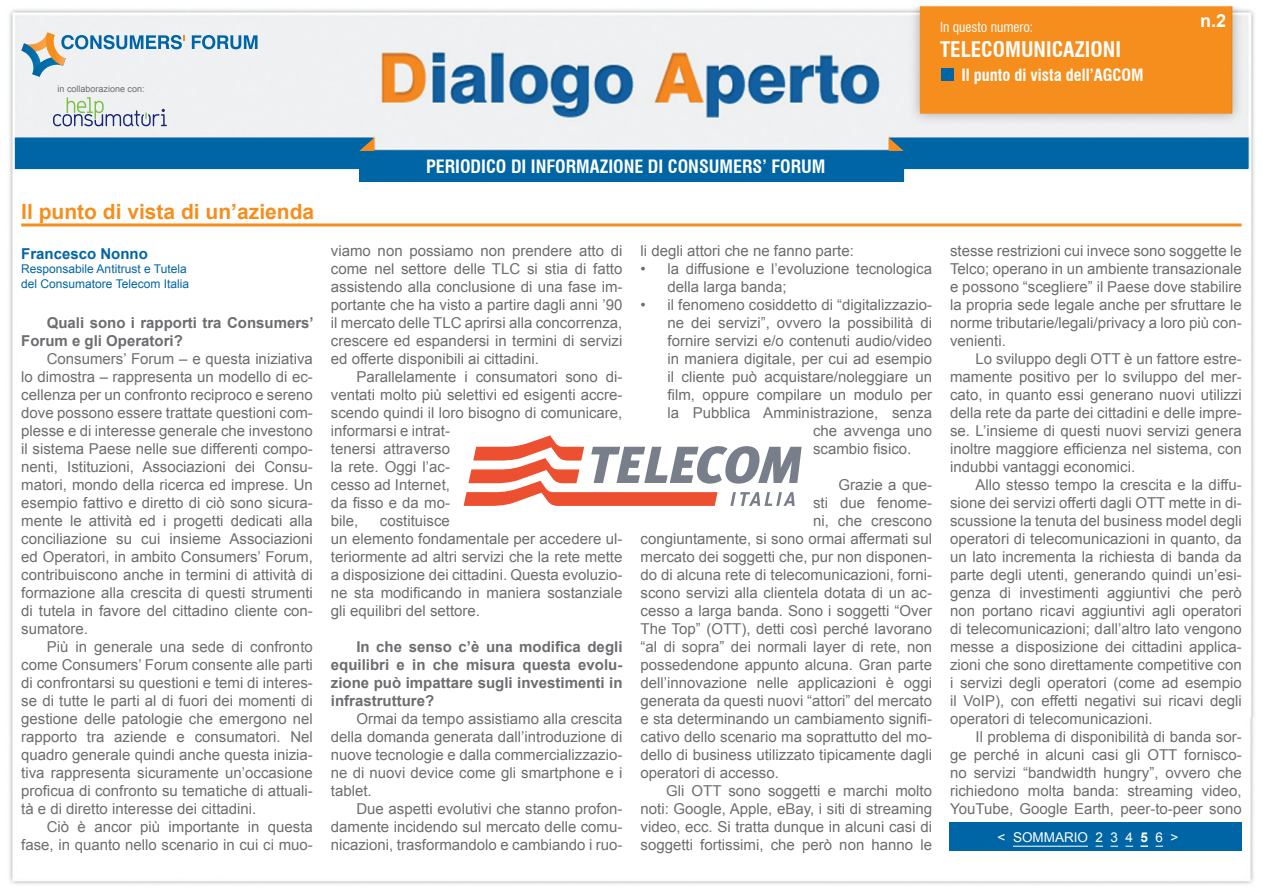
<style>
.page{position:relative;width:1263px;height:893px;background:#fff}
.page>*{position:absolute;margin:0;border:0;box-sizing:border-box;transform-origin:0 0}
.t1{font:700 21px "Arial";color:#f68e1e}
.t2{font:700 condensed 21px "Swiss 721 BT";color:#fff}
.t3{font:700 condensed 18px "Swiss 721 BT";color:#fff}
.t4{font:700 18px "Arial";color:#fff}
.t5{font:700 condensed 16.5px "Swiss 721 BT";color:#fff}
.t6{font:15px/18px "Arial";color:#6c6d70;text-align:justify}
.t7{font:700 15px/18px "Arial";color:#6c6d70}
.t8{font:700 15px "Arial";color:#0065a4}
.t9{font:13.5px "Arial";color:#fff}
.t10{font:condensed 13.5px "Swiss 721 BT";color:#fff}
.t11{font:12px/14.4px "Arial";color:#0065a4}
.t12{font:9px "Arial";color:#6c6d70}
.s1{font-weight:700}
.s2{color:#0065a4}
</style>
<div class="page">
<img style="left:9px;top:5px;width:1246px;height:880px">
<hr style="left:21px;top:223px;width:1220px;height:3px;background:#f68e1e">
<svg style="left:21px;top:32px;width:164px;height:45px"></svg>
<svg style="left:192px;top:35px;width:65px;height:14px"></svg>
<div style="left:359px;top:151px;width:544px;height:31px;background:#0065a4"></div>
<div style="left:15px;top:138px;width:359px;height:31px;background:#0065a4"></div>
<div style="left:889px;top:138px;width:359px;height:31px;background:#0065a4"></div>
<svg style="left:359px;top:138px;width:15px;height:13px"></svg>
<svg style="left:889px;top:138px;width:15px;height:13px"></svg>
<svg style="left:53px;top:97px;width:114px;height:29px"></svg>
<div style="left:950px;top:823px;width:292px;height:28px;background:#0065a4"></div>
<hr style="left:1013px;top:846px;width:75px;height:1px;background:#fff">
<svg style="left:1140px;top:845px;width:8px;height:2px"></svg>
<div style="left:920px;top:8px;width:310px;height:105px;background:#f68e1e"></div>
<div style="left:941px;top:68px;width:13px;height:13px;background:#0065a4"></div>
<svg style="left:464px;top:435px;width:338px;height:71px"></svg>
<p class="t12" style="left:58px;top:83px;width:89px">in collaborazione con:</p>
<p class="t10" style="left:940px;top:19px;width:95px">In questo numero:</p>
<h1 class="t2" style="left:940px;top:37px;width:182px">TELECOMUNICAZIONI</h1>
<p class="t5" style="left:961px;top:65px;width:184px">Il punto di vista dell’AGCOM</p>
<p class="t4" style="left:1200px;top:9px;width:28px">n.2</p>
<h1 class="t1" style="left:21px;top:198px;width:294px">Il punto di vista di un’azienda</h1>
<p class="t8" style="left:21px;top:244px;width:128px">Francesco Nonno</p>
<p class="t11" style="left:21px;top:262px;width:169px">Responsabile Antitrust e Tutela del Consumatore Telecom Italia</p>
<p class="t7" style="left:21px;top:315px;width:294px;text-indent:26px">Quali sono i rapporti tra Consumers’<br>Forum e gli Operatori?</p>
<p class="t6" style="left:21px;top:350px;width:293px;text-indent:26px">Consumers’ Forum – e questa iniziativa lo dimostra – rappresenta un modello di ec&shy;cellenza per un confronto reciproco e sereno dove possono essere trattate questioni com&shy;plesse e di interesse generale che investono il sistema Paese nelle sue differenti compo&shy;nenti, Istituzioni, Associazioni dei Consu&shy;matori, mondo della ricerca ed imprese. Un esempio fattivo e diretto di ciò sono sicura&shy;mente le attività ed i progetti dedicati alla conciliazione su cui insieme Associazioni ed Operatori, in ambito Consumers’ Forum, contribuiscono anche in termini di attività di formazione alla crescita di questi strumenti di tutela in favore del cittadino cliente con&shy;sumatore.</p>
<p class="t6" style="left:21px;top:638px;width:293px;text-indent:26px">Più in generale una sede di confronto come Consumers’ Forum consente alle parti di confrontarsi su questioni e temi di interes&shy;se di tutte le parti al di fuori dei momenti di gestione delle patologie che emergono nel rapporto tra aziende e consumatori. Nel quadro generale quindi anche questa inizia&shy;tiva rappresenta sicuramente un’occasione proficua di confronto su tematiche di attuali&shy;tà e di diretto interesse dei cittadini.</p>
<p class="t6" style="left:21px;top:818px;width:293px;text-align:right">Ciò è ancor più importante in questa fase, in quanto nello scenario in cui ci muo-</p>
<p class="t3" style="left:426px;top:156px;width:401px">PERIODICO DI INFORMAZIONE DI CONSUMERS’ FORUM</p>
<p class="t6" style="left:331px;top:241px;width:293px">viamo non possiamo non prendere atto di come nel settore delle TLC si stia di fatto assistendo alla conclusione di una fase im&shy;portante che ha visto a partire dagli anni ’90 il mercato delle TLC aprirsi alla concorrenza, crescere ed espandersi in termini di servizi ed offerte disponibili ai cittadini.</p>
<p class="t6" style="left:331px;top:367px;width:293px;text-align:left;text-indent:26px">Parallelamente i consumatori sono di&shy;ventati molto più selettivi ed esigenti accre&shy;scendo quindi il loro bisogno di comunicare, informarsi e intrat-<br>tenersi attraverso<br>la rete. Oggi l’ac-<br>cesso ad Internet,<br>da fisso e da mo-<br>bile,</p>
<p class="t6" style="left:331px;top:511px;width:293px;text-align:left;text-indent:49px">costituisce<br>un elemento fondamentale per accedere ul&shy;teriormente ad altri servizi che la rete mette a disposizione dei cittadini. Questa evoluzio&shy;ne sta modificando in maniera sostanziale gli equilibri del settore.</p>
<p class="t7" style="left:331px;top:638px;width:293px;text-align:justify;text-indent:26px">In che senso c’è una modifica degli equilibri e in che misura questa evolu&shy;zione può impattare sugli investimenti in infrastrutture?</p>
<p class="t6" style="left:331px;top:709px;width:293px;text-indent:26px">Ormai da tempo assistiamo alla crescita della domanda generata dall’introduzione di nuove tecnologie e dalla commercializzazio&shy;ne di nuovi device come gli smartphone e i tablet.</p>
<p class="t6" style="left:331px;top:799px;width:293px;text-indent:26px">Due aspetti evolutivi che stanno profon&shy;damente incidendo sul mercato delle comu&shy;nicazioni, trasformandolo e cambiando i ruo-</p>
<p class="t6" style="left:640px;top:241px;width:215px">li degli attori che ne fanno parte:</p>
<p class="t6" style="left:667px;top:259px;width:266px;text-indent:-27px">• la diffusione e l’evoluzione tecnologica della larga banda;</p>
<p class="t6" style="left:640px;top:295px;width:293px">• il fenomeno cosiddetto di “digitalizzazio-</p>
<p class="t6" style="left:667px;top:313px;width:266px">ne dei servizi”, ovvero la possibilità di</p>
<p class="t6" style="left:667px;top:331px;width:266px">fornire servizi e/o contenuti audio/video</p>
<p class="t6" style="left:667px;top:349px;width:266px">in maniera digitale, per cui ad esempio</p>
<p class="t6" style="left:667px;top:367px;width:266px">il cliente può acquistare/noleggiare un</p>
<p class="t6" style="left:667px;top:385px;width:266px">film, oppure compilare un modulo per</p>
<p class="t6" style="left:667px;top:403px;width:266px">la Pubblica Amministrazione, senza</p>
<p class="t6" style="left:813px;top:421px;width:121px">che avvenga uno</p>
<p class="t6" style="left:813px;top:439px;width:100px">scambio fisico.</p>
<p class="t6" style="left:838px;top:475px;width:95px">Grazie a que-</p>
<p class="t6" style="left:813px;top:493px;width:121px">sti due fenome-</p>
<p class="t6" style="left:813px;top:511px;width:121px">ni, che crescono</p>
<p class="t6" style="left:640px;top:529px;width:293px">congiuntamente, si sono ormai affermati sul</p>
<p class="t6" style="left:640px;top:547px;width:293px">mercato dei soggetti che, pur non disponen-</p>
<p class="t6" style="left:640px;top:565px;width:293px">do di alcuna rete di telecomunicazioni, forni-</p>
<p class="t6" style="left:640px;top:583px;width:293px">scono servizi alla clientela dotata di un ac-</p>
<p class="t6" style="left:640px;top:601px;width:293px">cesso a larga banda. Sono i soggetti “Over</p>
<p class="t6" style="left:640px;top:619px;width:293px">The Top” (OTT), detti così perché lavorano</p>
<p class="t6" style="left:640px;top:637px;width:293px">“al di sopra” dei normali layer di rete, non</p>
<p class="t6" style="left:640px;top:655px;width:293px">possedendone appunto alcuna. Gran parte</p>
<p class="t6" style="left:640px;top:673px;width:293px">dell’innovazione nelle applicazioni è oggi</p>
<p class="t6" style="left:640px;top:691px;width:293px">generata da questi nuovi “attori” del mercato</p>
<p class="t6" style="left:640px;top:709px;width:293px">e sta determinando un cambiamento signifi-</p>
<p class="t6" style="left:640px;top:727px;width:293px">cativo dello scenario ma soprattutto del mo-</p>
<p class="t6" style="left:640px;top:745px;width:293px">dello di business utilizzato tipicamente dagli</p>
<p class="t6" style="left:640px;top:763px;width:140px">operatori di accesso.</p>
<p class="t6" style="left:666px;top:781px;width:268px">Gli OTT sono soggetti e marchi molto</p>
<p class="t6" style="left:640px;top:799px;width:293px">noti: Google, Apple, eBay, i siti di streaming</p>
<p class="t6" style="left:640px;top:817px;width:293px">video, ecc. Si tratta dunque in alcuni casi di</p>
<p class="t6" style="left:640px;top:835px;width:293px">soggetti fortissimi, che però non hanno le</p>
<p class="t6" style="left:950px;top:241px;width:293px">stesse restrizioni cui invece sono soggette le Telco; operano in un ambiente transazionale e possono “scegliere” il Paese dove stabilire la propria sede legale anche per sfruttare le norme tributarie/legali/privacy a loro più con&shy;venienti.</p>
<p class="t6" style="left:950px;top:349px;width:293px;text-indent:26px">Lo sviluppo degli OTT è un fattore estre&shy;mamente positivo per lo sviluppo del mer&shy;cato, in quanto essi generano nuovi utilizzi della rete da parte dei cittadini e delle impre&shy;se. L’insieme di questi nuovi servizi genera inoltre maggiore efficienza nel sistema, con indubbi vantaggi economici.</p>
<p class="t6" style="left:950px;top:475px;width:293px;text-indent:26px">Allo stesso tempo la crescita e la diffu&shy;sione dei servizi offerti dagli OTT mette in di&shy;scussione la tenuta del business model degli operatori di telecomunicazioni in quanto, da un lato incrementa la richiesta di banda da parte degli utenti, generando quindi un’esi&shy;genza di investimenti aggiuntivi che però non portano ricavi aggiuntivi agli operatori di telecomunicazioni; dall’altro lato vengono messe a disposizione dei cittadini applica&shy;zioni che sono direttamente competitive con i servizi degli operatori (come ad esempio il VoIP), con effetti negativi sui ricavi degli operatori di telecomunicazioni.</p>
<p class="t6" style="left:950px;top:727px;width:293px;text-indent:26px">Il problema di disponibilità di banda sor&shy;ge perché in alcuni casi gli OTT fornisco&shy;no servizi “bandwidth hungry”, ovvero che richiedono molta banda: streaming video, YouTube, Google Earth, peer-to-peer sono</p>
<p class="t9" style="left:997px;top:828px;width:198px">&lt; SOMMARIO 2 3 4 <span class="s1">5</span> 6 &gt; <span class="s2">&gt;</span></p>
</div>
